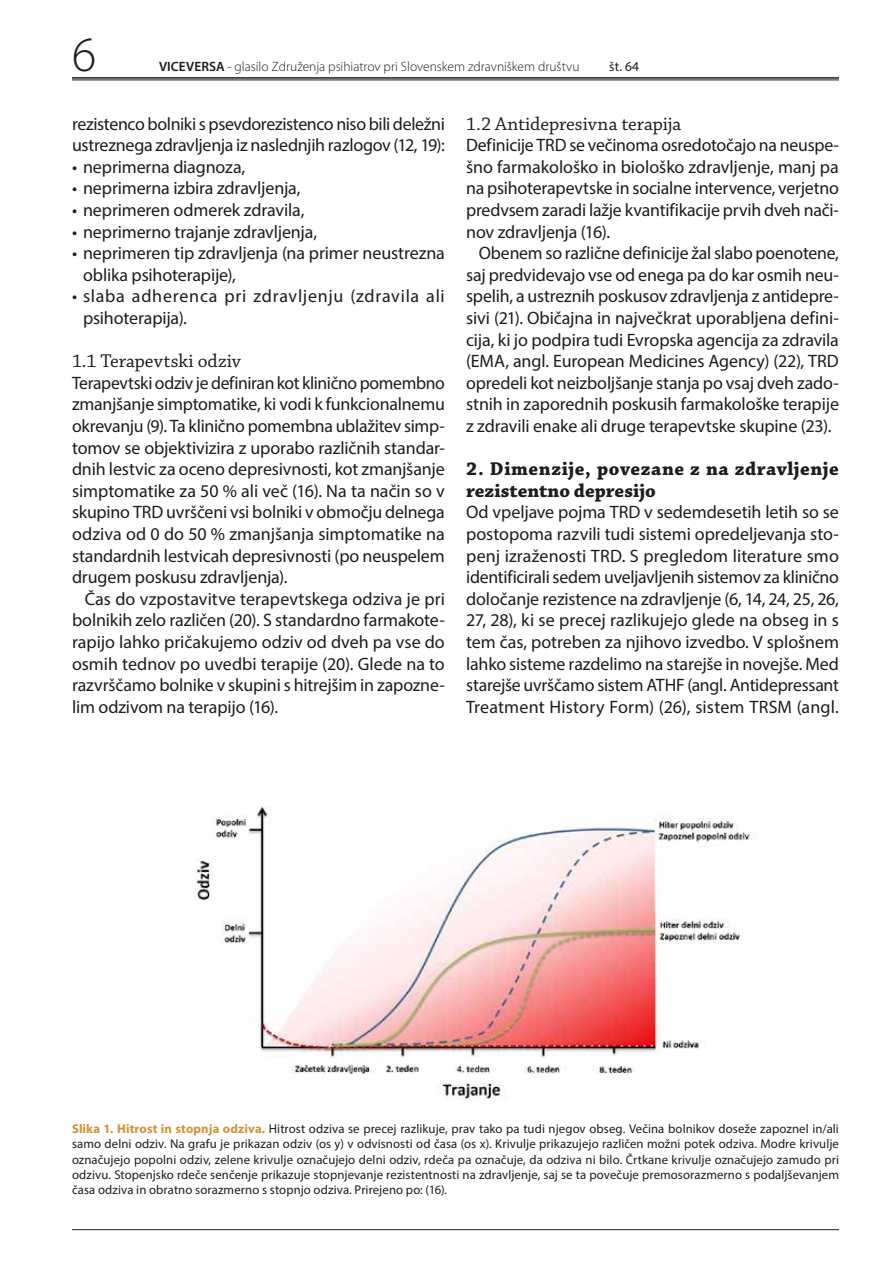
<style>
.page{position:relative;width:893px;height:1263px;background:#fff}
.page>*{position:absolute;margin:0;border:0;box-sizing:border-box;transform-origin:0 0}
.t1{font:300 49.5px "Myriad Pro";color:#1d1d1b}
.t2{font:700 19.5px/21.6px "Chaparral Pro";letter-spacing:.02em;color:#1d1d1b}
.t3{font:19.5px "Chaparral Pro";color:#1d1d1b}
.t4{font:18px/21.6px "Myriad Pro";letter-spacing:-.01em;color:#1d1d1b;text-align:justify}
.t5{font:18px/21.6px "Myriad Pro";letter-spacing:.04em;color:#1d1d1b}
.t6{font:300 13.5px "Myriad Pro";letter-spacing:-.005em;color:#1d1d1b}
.t7{font:13.5px "Myriad Pro";color:#1d1d1b}
.t8{font:12.75px/15.3px "Myriad Pro";letter-spacing:.01em;color:#1d1d1b;text-align:justify}
.s1{font-weight:600}
.s2{font-weight:700;color:#d29138}
</style>
<div class="page">
<hr style="left:72px;top:77px;width:767px;height:2px;background:#1d1d1b">
<hr style="left:72px;top:80px;width:767px;height:1px;background:#1d1d1b">
<hr style="left:72px;top:1229px;width:767px;height:1px;background:#1d1d1b">
<img style="left:195px;top:806px;width:556px;height:293px">
<h1 class="t1" style="left:72px;top:25px;width:26px">6</h1>
<p class="t6" style="left:159px;top:59px;width:422px"><span class="s1">VICEVERSA</span> - glasilo Združenja psihiatrov pri Slovenskem zdravniškem društvu</p>
<p class="t7" style="left:609px;top:59px;width:31px">št. 64</p>
<p class="t4" style="left:72px;top:112px;width:374px">rezistenco bolniki s psevdorezistenco niso bili deležni ustreznega zdravljenja iz naslednjih razlogov (12, 19):</p>
<p class="t4" style="left:72px;top:156px;width:175px">• neprimerna diagnoza,</p>
<p class="t4" style="left:72px;top:177px;width:230px">• neprimerna izbira zdravljenja,</p>
<p class="t4" style="left:72px;top:199px;width:234px">• neprimeren odmerek zdravila,</p>
<p class="t4" style="left:72px;top:220px;width:247px">• neprimerno trajanje zdravljenja,</p>
<p class="t4" style="left:83px;top:242px;width:363px;text-indent:-11px">• neprimeren tip zdravljenja (na primer neustrezna oblika psihoterapije),</p>
<p class="t5" style="left:83px;top:285px;width:363px;text-indent:-11px">• slaba adherenca pri zdravljenju (zdravila ali psihoterapija).</p>
<p class="t3" style="left:72px;top:350px;width:171px">1.1 Terapevtski odziv</p>
<p class="t4" style="left:72px;top:372px;width:374px">Terapevtski odziv je definiran kot klinično pomembno zmanjšanje simptomatike, ki vodi k funkcionalnemu okrevanju (9). Ta klinično pomembna ublažitev simp&shy;tomov se objektivizira z uporabo različnih standar&shy;dnih lestvic za oceno depresivnosti, kot zmanjšanje simptomatike za 50 % ali več (16). Na ta način so v skupino TRD uvrščeni vsi bolniki v območju delnega odziva od 0 do 50 % zmanjšanja simptomatike na standardnih lestvicah depresivnosti (po neuspelem drugem poskusu zdravljenja).</p>
<p class="t4" style="left:72px;top:588px;width:374px;text-indent:13px">Čas do vzpostavitve terapevtskega odziva je pri bolnikih zelo različen (20). S standardno farmakote&shy;rapijo lahko pričakujemo odziv od dveh pa vse do osmih tednov po uvedbi terapije (20). Glede na to razvrščamo bolnike v skupini s hitrejšim in zapozne&shy;lim odzivom na terapijo (16).</p>
<p class="t3" style="left:466px;top:113px;width:217px">1.2 Antidepresivna terapija</p>
<p class="t4" style="left:466px;top:134px;width:374px">Definicije TRD se večinoma osredotočajo na neuspe&shy;šno farmakološko in biološko zdravljenje, manj pa na psihoterapevtske in socialne intervence, verjetno predvsem zaradi lažje kvantifikacije prvih dveh nači&shy;nov zdravljenja (16).</p>
<p class="t4" style="left:466px;top:242px;width:374px;text-indent:13px">Obenem so različne definicije žal slabo poenotene, saj predvidevajo vse od enega pa do kar osmih neu&shy;spelih, a ustreznih poskusov zdravljenja z antidepre&shy;sivi (21). Običajna in največkrat uporabljena defini&shy;cija, ki jo podpira tudi Evropska agencija za zdravila (EMA, angl. European Medicines Agency) (22), TRD opredeli kot neizboljšanje stanja po vsaj dveh zado&shy;stnih in zaporednih poskusih farmakološke terapije z zdravili enake ali druge terapevtske skupine (23).</p>
<p class="t2" style="left:466px;top:459px;width:374px">2. Dimenzije, povezane z na zdravljenje rezistentno depresijo</p>
<p class="t4" style="left:466px;top:501px;width:374px">Od vpeljave pojma TRD v sedemdesetih letih so se postopoma razvili tudi sistemi opredeljevanja sto&shy;penj izraženosti TRD. S pregledom literature smo identificirali sedem uveljavljenih sistemov za klinično določanje rezistence na zdravljenje (6, 14, 24, 25, 26, 27, 28), ki se precej razlikujejo glede na obseg in s tem čas, potreben za njihovo izvedbo. V splošnem lahko sisteme razdelimo na starejše in novejše. Med starejše uvrščamo sistem ATHF (angl. Antidepressant Treatment History Form) (26), sistem TRSM (angl.</p>
<p class="t8" style="left:72px;top:1121px;width:768px"><span class="s2">Slika 1. Hitrost in stopnja odziva.</span> Hitrost odziva se precej razlikuje, prav tako pa tudi njegov obseg. Večina bolnikov doseže zapoznel in/ali samo delni odziv. Na grafu je prikazan odziv (os y) v odvisnosti od časa (os x). Krivulje prikazujejo različen možni potek odziva. Modre krivulje označujejo popolni odziv, zelene krivulje označujejo delni odziv, rdeča pa označuje, da odziva ni bilo. Črtkane krivulje označujejo zamudo pri odzivu. Stopenjsko rdeče senčenje prikazuje stopnjevanje rezistentnosti na zdravljenje, saj se ta povečuje premosorazmerno s podaljševanjem časa odziva in obratno sorazmerno s stopnjo odziva. Prirejeno po: (16).</p>
</div>
